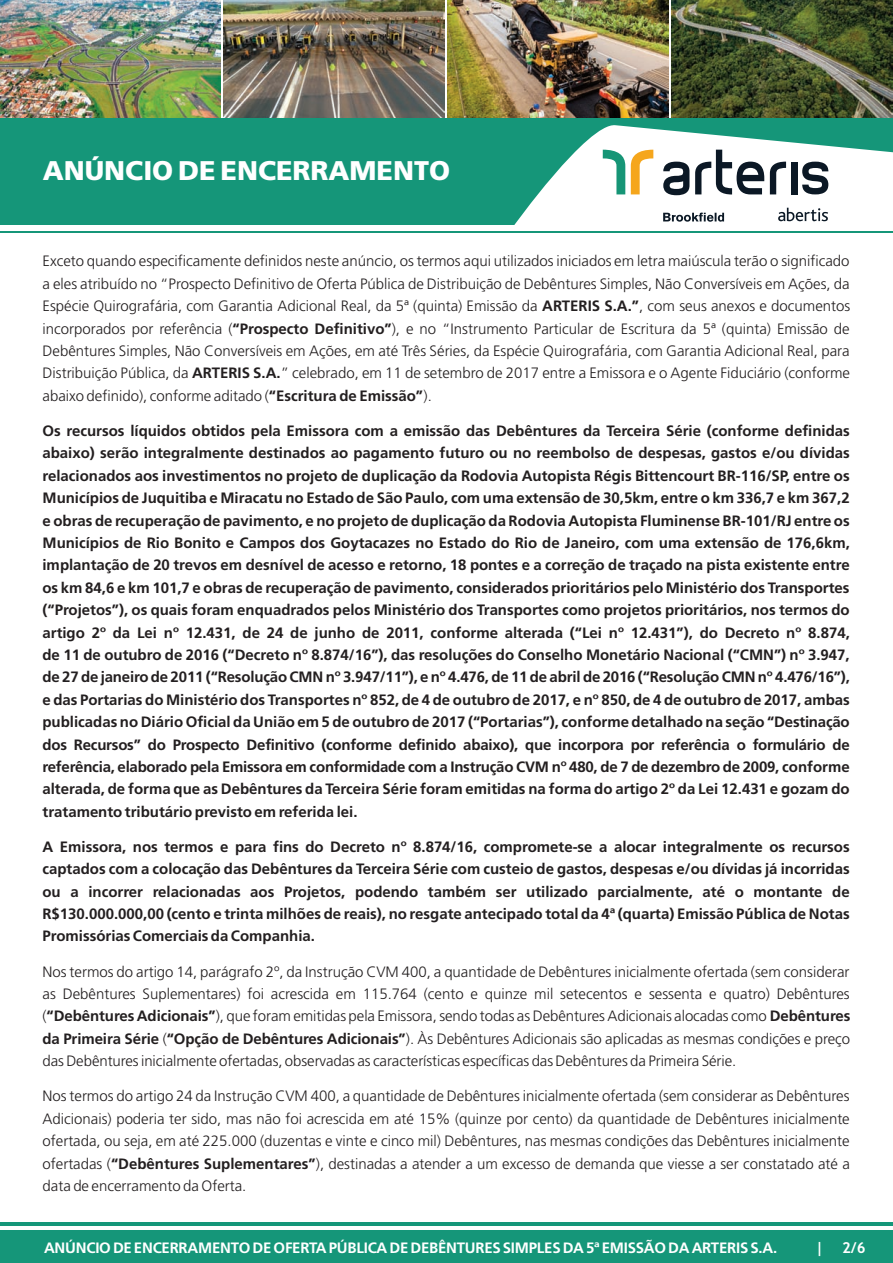
<style>
.page{position:relative;width:893px;height:1263px;background:#fff}
.page>*{position:absolute;margin:0;border:0;box-sizing:border-box;transform-origin:0 0}
.t1{font:900 27px "Frutiger";color:#fff}
.t2{font:700 15px/22.4px "Frutiger";color:#231f20;text-align:justify}
.t3{font:300 15px/22.4px "Frutiger";color:#231f20;text-align:justify}
.t4{font:700 15px "Frutiger";letter-spacing:-.015em;color:#fff}
.t5{font:700 15px "Trebuchet MS";color:#fff}
.s1{font-weight:700}
</style>
<div class="page">
<img style="left:671px;top:0;width:222px;height:118px">
<img style="left:448px;top:0;width:220px;height:118px">
<img style="left:223px;top:0;width:221px;height:118px">
<img style="left:0;top:0;width:221px;height:118px">
<div style="left:0;top:118px;width:893px;height:107px;background:#159679"></div>
<svg style="left:514px;top:125px;width:379px;height:100px"></svg>
<div style="left:0;top:1231px;width:893px;height:32px;background:#159679"></div>
<hr style="left:0;top:1222px;width:893px;height:3px;background:#159679">
<hr style="left:0;top:231px;width:892px;height:2px;background:#159679">
<h1 class="t1" style="left:43px;top:160px;width:409px">ANÚNCIO DE ENCERRAMENTO</h1>
<p class="t3" style="left:43px;top:251px;width:809px">Exceto quando especificamente definidos neste anúncio, os termos aqui utilizados iniciados em letra maiúscula terão o significado a eles atribuído no “Prospecto Definitivo de Oferta Pública de Distribuição de Debêntures Simples, Não Conversíveis em Ações, da Espécie Quirografária, com Garantia Adicional Real, da 5ª (quinta) Emissão da <span class="s1">ARTERIS S.A.”</span>, com seus anexos e documentos incorporados por referência (<span class="s1">“Prospecto Definitivo”</span>), e no “Instrumento Particular de Escritura da 5ª (quinta) Emissão de Debêntures Simples, Não Conversíveis em Ações, em até Três Séries, da Espécie Quirografária, com Garantia Adicional Real, para Distribuição Pública, da <span class="s1">ARTERIS S.A.</span>” celebrado, em 11 de setembro de 2017 entre a Emissora e o Agente Fiduciário (conforme abaixo definido), conforme aditado (<span class="s1">“Escritura de Emissão”</span>).</p>
<p class="t2" style="left:43px;top:421px;width:809px">Os recursos líquidos obtidos pela Emissora com a emissão das Debêntures da Terceira Série (conforme definidas abaixo) serão integralmente destinados ao pagamento futuro ou no reembolso de despesas, gastos e/ou dívidas relacionados aos investimentos no projeto de duplicação da Rodovia Autopista Régis Bittencourt BR-116/SP, entre os Municípios de Juquitiba e Miracatu no Estado de São Paulo, com uma extensão de 30,5km, entre o km 336,7 e km 367,2 e obras de recuperação de pavimento, e no projeto de duplicação da Rodovia Autopista Fluminense BR-101/RJ entre os Municípios de Rio Bonito e Campos dos Goytacazes no Estado do Rio de Janeiro, com uma extensão de 176,6km, implantação de 20 trevos em desnível de acesso e retorno, 18 pontes e a correção de traçado na pista existente entre os km 84,6 e km 101,7 e obras de recuperação de pavimento, considerados prioritários pelo Ministério dos Transportes (“Projetos”), os quais foram enquadrados pelos Ministério dos Transportes como projetos prioritários, nos termos do artigo 2º da Lei nº 12.431, de 24 de junho de 2011, conforme alterada (“Lei nº 12.431”), do Decreto nº 8.874, de 11 de outubro de 2016 (“Decreto nº 8.874/16”), das resoluções do Conselho Monetário Nacional (“CMN”) nº 3.947, de 27 de janeiro de 2011 (“Resolução CMN nº 3.947/11”), e nº 4.476, de 11 de abril de 2016 (“Resolução CMN nº 4.476/16”), e das Portarias do Ministério dos Transportes nº 852, de 4 de outubro de 2017, e nº 850, de 4 de outubro de 2017, ambas publicadas no Diário Oficial da União em 5 de outubro de 2017 (“Portarias”), conforme detalhado na seção “Destinação dos Recursos” do Prospecto Definitivo (conforme definido abaixo), que incorpora por referência o formulário de referência, elaborado pela Emissora em conformidade com a Instrução CVM nº 480, de 7 de dezembro de 2009, conforme alterada, de forma que as Debêntures da Terceira Série foram emitidas na forma do artigo 2º da Lei 12.431 e gozam do tratamento tributário previsto em referida lei.</p>
<p class="t2" style="left:43px;top:837px;width:809px">A Emissora, nos termos e para fins do Decreto nº 8.874/16, compromete-se a alocar integralmente os recursos captados com a colocação das Debêntures da Terceira Série com custeio de gastos, despesas e/ou dívidas já incorridas ou a incorrer relacionadas aos Projetos, podendo também ser utilizado parcialmente, até o montante de R$130.000.000,00 (cento e trinta milhões de reais), no resgate antecipado total da 4ª (quarta) Emissão Pública de Notas Promissórias Comerciais da Companhia.</p>
<p class="t3" style="left:43px;top:961px;width:809px">Nos termos do artigo 14, parágrafo 2º, da Instrução CVM 400, a quantidade de Debêntures inicialmente ofertada (sem considerar as Debêntures Suplementares) foi acrescida em 115.764 (cento e quinze mil setecentos e sessenta e quatro) Debêntures (<span class="s1">“Debêntures Adicionais”</span>), que foram emitidas pela Emissora, sendo todas as Debêntures Adicionais alocadas como <span class="s1">Debêntures da Primeira Série</span> (<span class="s1">“Opção de Debêntures Adicionais”</span>). Às Debêntures Adicionais são aplicadas as mesmas condições e preço das Debêntures inicialmente ofertadas, observadas as características específicas das Debêntures da Primeira Série.</p>
<p class="t3" style="left:43px;top:1086px;width:809px">Nos termos do artigo 24 da Instrução CVM 400, a quantidade de Debêntures inicialmente ofertada (sem considerar as Debêntures Adicionais) poderia ter sido, mas não foi acrescida em até 15% (quinze por cento) da quantidade de Debêntures inicialmente ofertada, ou seja, em até 225.000 (duzentas e vinte e cinco mil) Debêntures, nas mesmas condições das Debêntures inicialmente ofertadas (<span class="s1">“Debêntures Suplementares”</span>), destinadas a atender a um excesso de demanda que viesse a ser constatado até a data de encerramento da Oferta.</p>
<p class="t4" style="left:44px;top:1242px;width:735px">ANÚNCIO DE ENCERRAMENTO DE OFERTA PÚBLICA DE DEBÊNTURES SIMPLES DA 5ª EMISSÃO DA ARTERIS S.A.</p>
<p class="t5" style="left:815px;top:1239px;width:52px">| 2/6</p>
</div>
